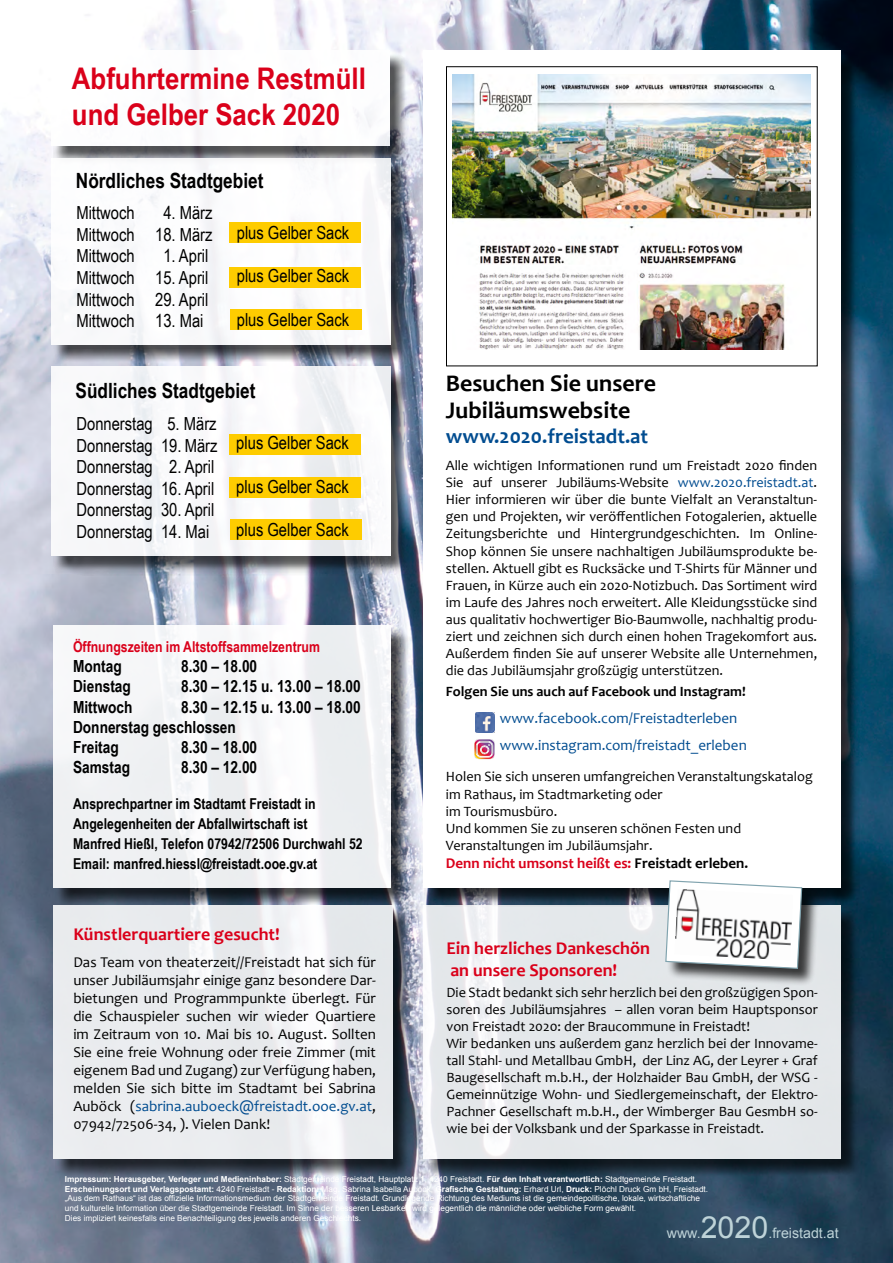
<style>
.page{position:relative;width:893px;height:1263px;background:#fff}
.page>*{position:absolute;margin:0;border:0;box-sizing:border-box;transform-origin:0 0}
.t1{font:700 29.85px/35.8px "Arial Narrow";color:#da001a;scale:1.06 1}
.t2{font:700 24px/27px "Candara";color:#000}
.t3{font:700 21px "Arial Narrow";color:#000}
.t4{font:700 21px "Candara";color:#004c90}
.t5{font:18px/21.6px "Arial Narrow";color:#000;text-align:justify}
.t6{font:700 18px/21.6px "Candara";color:#da001a}
.t7{font:700 16.65px/20.1px "Arial Narrow";color:#000}
.t8{font:15px/18px "Candara";color:#000;text-align:justify}
.t9{font:700 15px/20.1px "Arial Narrow";color:#000}
.t10{font:15px/27px "Candara";color:#004c90}
.t11{font:700 15px "Candara";color:#da001a}
.t12{font:700 15px "Arial Narrow";color:#da001a}
.t13{font:14.25px/17.1px "Candara";color:#000}
.t14{font:700 14.25px "Candara";color:#000}
.t15{font:14.25px "Arial";color:#bed3d8}
.t16{font:8.25px/9.9px "Arial";color:#fff}
.s1{color:#004c90}
.s2{color:#000}
.s3{font-weight:700}
.s4{font-size:30.45px}
</style>
<div class="page">
<img style="left:0;top:0;width:893px;height:1263px">
<div style="left:55px;top:627px;width:355px;height:280px;background:#000;opacity:.75"></div>
<div style="left:53px;top:625px;width:338px;height:263px;background:#f2f3f6"></div>
<div style="left:53px;top:52px;width:355px;height:113px;background:#000;opacity:.75"></div>
<div style="left:51px;top:50px;width:338px;height:96px;background:#fff"></div>
<div style="left:53px;top:368px;width:356px;height:207px;background:#000;opacity:.75"></div>
<svg style="left:51px;top:366px;width:339px;height:190px"></svg>
<div style="left:53px;top:160px;width:356px;height:204px;background:#000;opacity:.75"></div>
<div style="left:51px;top:158px;width:339px;height:187px;background:#fff"></div>
<div style="left:229px;top:223px;width:132px;height:20px;background:#fecc00"></div>
<div style="left:229px;top:267px;width:132px;height:20px;background:#fecc00"></div>
<div style="left:230px;top:309px;width:132px;height:20px;background:#fecc00"></div>
<div style="left:229px;top:434px;width:132px;height:20px;background:#fecc00"></div>
<div style="left:229px;top:477px;width:132px;height:20px;background:#fecc00"></div>
<div style="left:230px;top:519px;width:132px;height:20px;background:#fecc00"></div>
<div style="left:425px;top:907px;width:435px;height:270px;background:#000;opacity:.75"></div>
<svg style="left:423px;top:906px;width:418px;height:253px;background:#e6e9ec"></svg>
<div style="left:55px;top:907px;width:356px;height:270px;background:#000;opacity:.75"></div>
<svg style="left:53px;top:906px;width:339px;height:253px;fill:#e9ebee"></svg>
<div style="left:425px;top:52px;width:435px;height:854px;background:#000;opacity:.75"></div>
<div style="left:423px;top:50px;width:418px;height:838px;background:#fff"></div>
<img style="left:474px;top:739px;width:21px;height:21px">
<img style="left:476px;top:713px;width:18px;height:19px">
<div style="left:666px;top:881px;width:153px;height:105px;background:#000;opacity:.75"></div>
<svg style="left:665px;top:880px;width:138px;height:89px"></svg>
<img style="left:674px;top:889px;width:119px;height:71px">
<img style="left:453px;top:74px;width:357px;height:276px">
<div style="left:446px;top:66px;width:372px;height:300px;border:1px solid #000"></div>
<h1 class="t1" style="left:72px;top:60px;width:279px">Abfuhrtermine Restmüll und Gelber Sack 2020</h1>
<h3 class="t3" style="left:76px;top:168px;width:189px">Nördliches Stadtgebiet</h3>
<p class="t5" style="left:76px;top:201px;width:60px">Mittwoch</p>
<p class="t5" style="left:76px;top:201px;width:138px;text-indent:87px">4. März Mittwoch 18. März Mittwoch</p>
<p class="t5" style="left:237px;top:221px;width:114px">plus Gelber Sack</p>
<p class="t5" style="left:237px;top:264px;width:114px">plus Gelber Sack</p>
<p class="t5" style="left:237px;top:308px;width:114px">plus Gelber Sack</p>
<p class="t5" style="left:76px;top:245px;width:134px;text-indent:87px">1. April Mittwoch 15. April Mittwoch 29. April Mittwoch 13. Mai</p>
<h3 class="t3" style="left:76px;top:378px;width:181px">Südliches Stadtgebiet</h3>
<p class="t5" style="left:76px;top:412px;width:143px;text-align:left">Donnerstag 5. März<br>Donnerstag 19. März<br>Donnerstag 2. April<br>Donnerstag 16. April<br>Donnerstag 30. April<br>Donnerstag 14. Mai</p>
<p class="t5" style="left:236px;top:431px;width:114px">plus Gelber Sack</p>
<p class="t5" style="left:236px;top:475px;width:114px">plus Gelber Sack</p>
<p class="t5" style="left:236px;top:518px;width:114px">plus Gelber Sack</p>
<p class="t12" style="left:73px;top:638px;width:248px">Öffnungszeiten im Altstoffsammelzentrum</p>
<p class="t7" style="left:73px;top:656px;width:50px">Montag</p>
<p class="t7" style="left:181px;top:656px;width:78px">8.30 – 18.00</p>
<p class="t7" style="left:73px;top:676px;width:59px">Dienstag</p>
<p class="t7" style="left:181px;top:676px;width:181px">8.30 – 12.15 u. 13.00 – 18.00</p>
<p class="t7" style="left:73px;top:696px;width:61px">Mittwoch</p>
<p class="t7" style="left:73px;top:696px;width:289px;text-indent:108px">8.30 – 12.15 u. 13.00 – 18.00<br>Donnerstag geschlossen<br>Freitag</p>
<p class="t7" style="left:181px;top:736px;width:78px">8.30 – 18.00</p>
<p class="t7" style="left:73px;top:756px;width:59px">Samstag</p>
<p class="t7" style="left:181px;top:756px;width:78px">8.30 – 12.00</p>
<p class="t9" style="left:73px;top:793px;width:291px">Ansprechpartner im Stadtamt Freistadt in Angelegenheiten der Abfallwirtschaft ist<br>Manfred Hießl, Telefon 07942/72506 Durchwahl 52<br>Email: manfred.hiessl@freistadt.ooe.gv.at</p>
<p class="t6" style="left:73px;top:923px;width:208px">Künstlerquartiere gesucht!</p>
<p class="t8" style="left:73px;top:953px;width:304px">Das Team von theaterzeit//Freistadt hat sich für unser Jubiläumsjahr einige ganz besondere Dar&shy;bietungen und Programmpunkte überlegt. Für die Schauspieler suchen wir wieder Quartiere im Zeitraum von 10. Mai bis 10. August. Sollten Sie eine freie Wohnung oder freie Zimmer (mit eigenem Bad und Zugang) zur Verfügung haben, melden Sie sich bitte im Stadtamt bei Sabrina Auböck (<span class="s1">sabrina.auboeck@freistadt.ooe.gv.at</span>, 07942/72506-34, ). Vielen Dank!</p>
<h2 class="t2" style="left:446px;top:369px;width:212px">Besuchen Sie unsere<br>Jubiläumswebsite</h2>
<h3 class="t4" style="left:446px;top:423px;width:204px">www.2020.freistadt.at</h3>
<p class="t13" style="left:446px;top:457px;width:373px;text-align:justify">Alle wichtigen Informationen rund um Freistadt 2020 finden Sie auf unserer Jubiläums-Website <span class="s1">www.2020.freistadt.at</span>.<br>Hier informieren wir über die bunte Vielfalt an Veranstaltun&shy;gen und Projekten, wir veröffentlichen Fotogalerien, aktuelle Zeitungsberichte und Hintergrundgeschichten. Im Online-Shop können Sie unsere nachhaltigen Jubiläumsprodukte be&shy;stellen. Aktuell gibt es Rucksäcke und T-Shirts für Männer und Frauen, in Kürze auch ein 2020-Notizbuch. Das Sortiment wird im Laufe des Jahres noch erweitert. Alle Kleidungsstücke sind aus qualitativ hochwertiger Bio-Baumwolle, nachhaltig produ&shy;ziert und zeichnen sich durch einen hohen Tragekomfort aus.<br>Außerdem finden Sie auf unserer Website alle Unternehmen, die das Jubiläumsjahr großzügig unterstützen.</p>
<p class="t14" style="left:446px;top:683px;width:301px">Folgen Sie uns auch auf Facebook und Instagram!</p>
<p class="t10" style="left:500px;top:705px;width:248px">www.facebook.com/Freistadterleben www.instagram.com/freistadt_erleben</p>
<p class="t13" style="left:446px;top:768px;width:368px">Holen Sie sich unseren umfangreichen Veranstaltungskatalog im Rathaus, im Stadtmarketing oder<br>im Tourismusbüro.<br>Und kommen Sie zu unseren schönen Festen und Veranstaltungen im Jubiläumsjahr.</p>
<p class="t11" style="left:446px;top:854px;width:304px">Denn nicht umsonst heißt es: <span class="s2">Freistadt erleben.</span></p>
<p class="t6" style="left:446px;top:937px;width:205px">Ein herzliches Dankeschön an unsere Sponsoren!</p>
<p class="t13" style="left:446px;top:983px;width:373px">Die Stadt bedankt sich sehr herzlich bei den großzügigen Spon&shy;soren des Jubiläumsjahres – allen voran beim Hauptsponsor von Freistadt 2020: der Braucommune in Freistadt!<br>Wir bedanken uns außerdem ganz herzlich bei der Innovame&shy;tall Stahl- und Metallbau GmbH, der Linz AG, der Leyrer + Graf Baugesellschaft m.b.H., der Holzhaider Bau GmbH, der WSG - Gemeinnützige Wohn- und Siedlergemeinschaft, der Elektro-Pachner Gesellschaft m.b.H., der Wimberger Bau GesmbH so&shy;wie bei der Volksbank und der Sparkasse in Freistadt.</p>
<p class="t16" style="left:65px;top:1174px;width:645px"><span class="s3">Impressum: Herausgeber, Verleger und Medieninhaber:</span> Stadtgemeinde Freistadt, Hauptplatz 1, 4240 Freistadt. <span class="s3">Für den Inhalt verantwortlich:</span> Stadtgemeinde Freistadt.<br><span class="s3">Erscheinungsort und Verlagspostamt:</span> 4240 Freistadt - <span class="s3">Redaktion:</span> Mag<span class="s3">.</span> Sabrina Isabella Auböck, <span class="s3">Grafische Gestaltung:</span> Erhard Url, <span class="s3">Druck:</span> Plöchl Druck Gm bH, Freistadt. „Aus dem Rathaus“ ist das offizielle Informationsmedium der Stadtgemeinde Freistadt. Grundlegende Richtung des Mediums ist die gemeindepolitische, lokale, wirtschaftliche und kulturelle Information über die Stadtgemeinde Freistadt. Im Sinne der besseren Lesbarkeit wird gelegentlich die männliche oder weibliche Form gewählt.<br>Dies impliziert keinesfalls eine Benachteiligung des jeweils anderen Geschlechts.</p>
<p class="t15" style="left:667px;top:1224px;width:173px">www.<span class="s4">2020</span>.freistadt.at</p>
</div>
